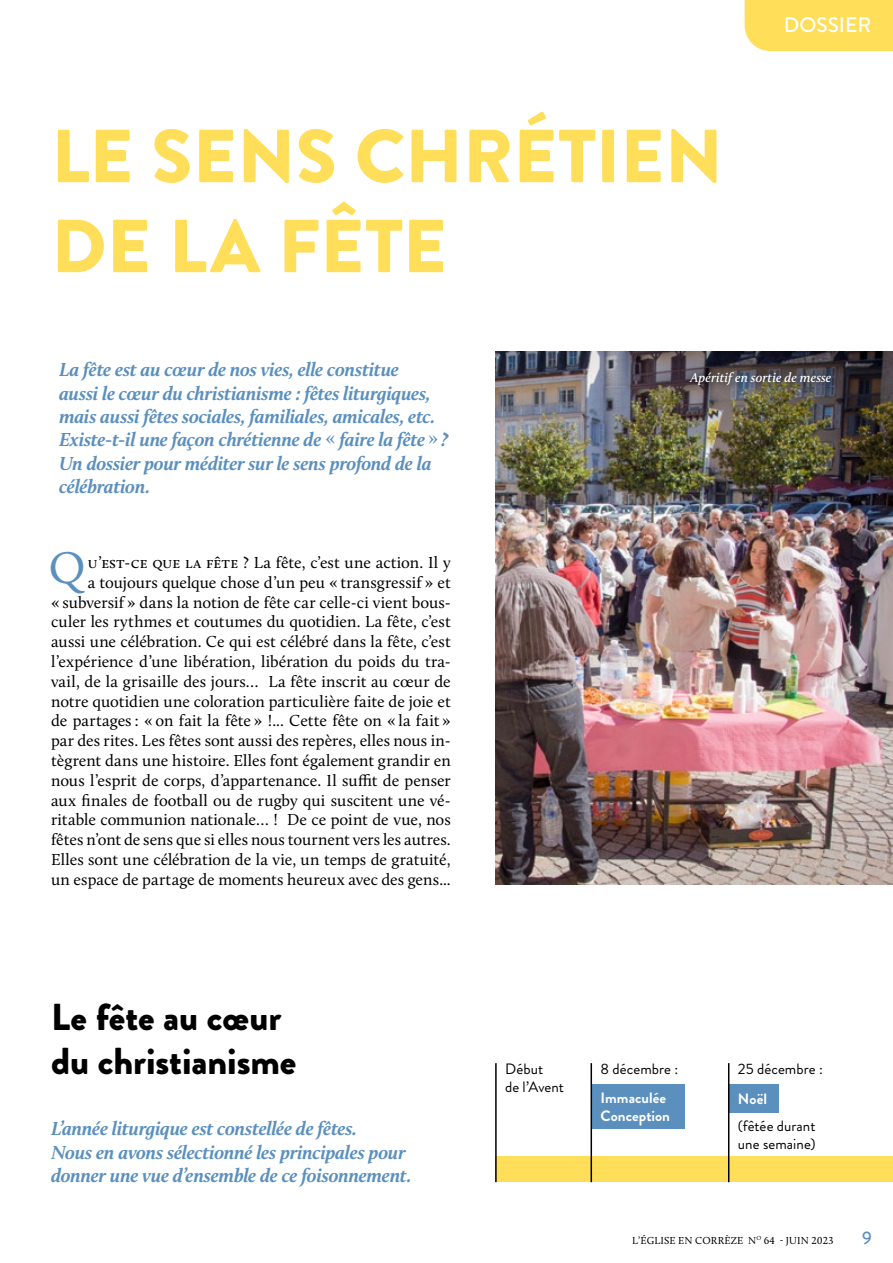
<style>
.page{position:relative;width:893px;height:1263px;background:#fff}
.page>*{position:absolute;margin:0;border:0;box-sizing:border-box;transform-origin:0 0}
.t1{font:900 75px/90px "Brandon Grotesque";color:#ffde59}
.t2{font:46.05px "Calluna";color:#5a8fbe}
.t3{font:900 37.5px/43.5px "Brandon Grotesque";letter-spacing:-.005em;color:#000}
.t4{font:500 21px "Brandon Grotesque";color:#fff}
.t5{font:italic 700 19.5px/23.4px "Calluna";letter-spacing:-.015em;color:#5a8fbe}
.t6{font:500 18px "Brandon Grotesque";color:#5a8fbe}
.t7{font:16.5px/19.8px "Calluna";letter-spacing:.005em;color:#000;text-align:right}
.t8{font:15px/18px "Brandon Grotesque";letter-spacing:.005em;color:#000}
.t9{font:700 15px/18px "Brandon Grotesque";letter-spacing:.005em;color:#fff}
.t10{font:italic 600 13.5px "Calluna";letter-spacing:.005em;color:#fff}
.t11{font:10.5px "Calluna";letter-spacing:.015em;color:#000}
.s1{font-weight:400;font-style:normal}
</style>
<div class="page">
<div style="left:496px;top:1157px;width:397px;height:25px;background:#ffde59"></div>
<div style="left:591px;top:1084px;width:94px;height:45px;background:#5a8fbe"></div>
<img style="left:496px;top:352px;width:397px;height:533px">
<div style="left:745px;top:0;width:148px;height:51px;background:#ffde59"></div>
<hr style="left:495px;top:1063px;width:2px;height:119px;background:#000">
<hr style="left:590px;top:1063px;width:2px;height:119px;background:#000">
<div style="left:729px;top:1084px;width:50px;height:29px;background:#5a8fbe"></div>
<hr style="left:728px;top:1063px;width:1px;height:119px;background:#000">
<div style="left:682px;top:363px;width:157px;height:31px;background:#000;opacity:.75"></div>
<h1 class="t1" style="left:51px;top:112px;width:673px">LE SENS CHRÉTIEN<br>DE LA FÊTE</h1>
<p class="t4" style="left:784px;top:10px;width:89px">DOSSIER</p>
<p class="t5" style="left:59px;top:358px;width:391px">La fête est au cœur de nos vies, elle constitue<br>aussi le cœur du christianisme : fêtes liturgiques, mais aussi fêtes sociales, familiales, amicales, etc.<br>Existe-t-il une façon chrétienne de <span class="s1">«</span> faire la fête <span class="s1">»</span> ?<br>Un dossier pour méditer sur le sens profond de la célébration.</p>
<h2 class="t2" style="left:49px;top:540px;width:38px">Q</h2>
<p class="t7" style="left:51px;top:552px;width:401px">u’est-ce que la fête ? La fête, c’est une action. Il y<br>a toujours quelque chose d’un peu « transgressif» et<br>« subversif» dans la notion de fête car celle-ci vient bous&shy;culer les rythmes et coutumes du quotidien. La fête, c’est aussi une célébration. Ce qui est célébré dans la fête, c’est l’expérience d’une libération, libération du poids du tra&shy;vail, de la grisaille des jours… La fête inscrit au cœur de notre quotidien une coloration particulière faite de joie et de partages : « on fait la fête » !... Cette fête on « la fait » par des rites. Les fêtes sont aussi des repères, elles nous in&shy;tègrent dans une histoire. Elles font également grandir en nous l’esprit de corps, d’appartenance. Il suffit de penser aux finales de football ou de rugby qui suscitent une vé&shy;ritable communion nationale… ! De ce point de vue, nos fêtes n’ont de sens que si elles nous tournent vers les autres.<br>Elles sont une célébration de la vie, un temps de gratuité, un espace de partage de moments heureux avec des gens...</p>
<h3 class="t3" style="left:51px;top:996px;width:247px">Le fête au cœur du christianisme</h3>
<p class="t5" style="left:51px;top:1117px;width:362px">L’année liturgique est constellée de fêtes.<br>Nous en avons sélectionné les principales pour donner une vue d’ensemble de ce foisonnement.</p>
<p class="t10" style="left:691px;top:369px;width:142px">Apéritif en sortie de messe</p>
<p class="t8" style="left:505px;top:1060px;width:60px">Début<br>de l’Avent</p>
<p class="t8" style="left:600px;top:1060px;width:79px">8 décembre :</p>
<p class="t9" style="left:600px;top:1089px;width:71px">Immaculée<br>Conception</p>
<p class="t8" style="left:738px;top:1060px;width:86px">25 décembre :</p>
<p class="t9" style="left:738px;top:1090px;width:31px">Noël</p>
<p class="t8" style="left:738px;top:1117px;width:79px">(fêtée durant une semaine)</p>
<p class="t11" style="left:632px;top:1234px;width:203px">L’ÉGLISE EN CORRÈZE N<sup>O</sup> 64 - JUIN 2023</p>
<p class="t6" style="left:862px;top:1225px;width:11px">9</p>
</div>
